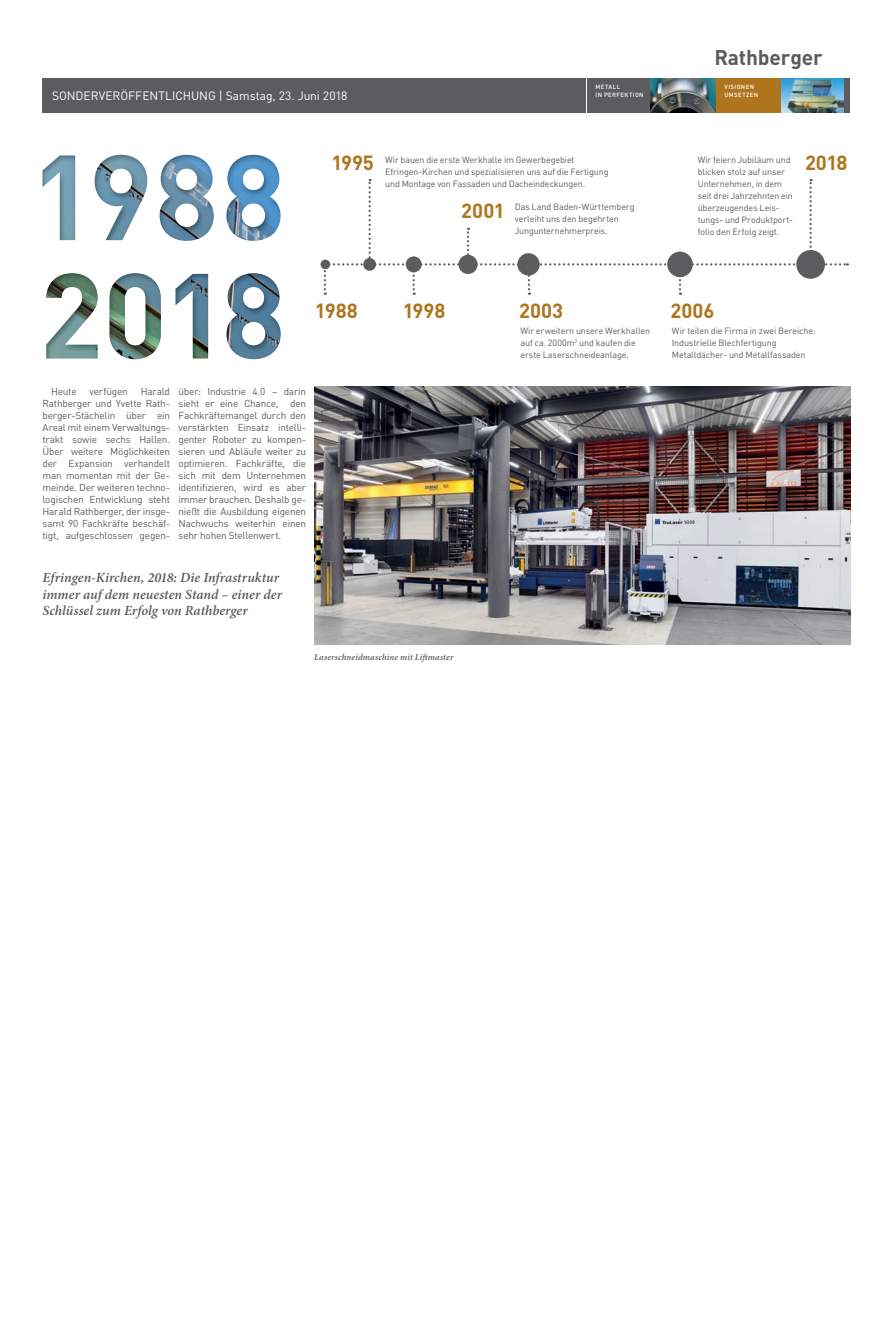
<style>
.page{position:relative;width:893px;height:1319px;background:#fff}
.page>*{position:absolute;margin:0;border:0;box-sizing:border-box;transform-origin:0 0}
.t1{font:700 21px "DIN";letter-spacing:-.01em;color:#5c5c5f}
.t2{font:700 20.2px "DIN";letter-spacing:-.005em;color:#ae751d}
.t3{font:italic 600 14px/16.8px "Minion Pro";color:#5c5c5f}
.t4{font:12px "DIN";letter-spacing:-.005em;color:#fff}
.t5{font:10px/12px "DIN";letter-spacing:-.02em;color:#5c5c5f;text-align:justify}
.t6{font:9px/11.9px "DIN";letter-spacing:-.015em;color:#5c5c5f}
.t7{font:italic 600 9px "Minion Pro";letter-spacing:.015em;color:#5c5c5f}
.t8{font:500 6px/8px "DIN";letter-spacing:.07em;color:#fff}
</style>
<div class="page">
<img style="left:315px;top:386px;width:535px;height:258px">
<img style="left:226px;top:155px;width:55px;height:86px">
<img style="left:160px;top:155px;width:54px;height:86px">
<img style="left:43px;top:155px;width:104px;height:85px">
<img style="left:227px;top:273px;width:54px;height:86px">
<img style="left:46px;top:273px;width:162px;height:85px">
<div style="left:321px;top:259px;width:9px;height:10px;border:2px solid #5c5c5f;border-radius:50%"></div>
<svg style="left:324px;top:179px;width:524px;height:116px"></svg>
<div style="left:460px;top:256px;width:16px;height:16px;background:#5c5c5f;border-radius:50%"></div>
<div style="left:458px;top:255px;width:20px;height:19px;border:3px solid #5c5c5f;border-radius:50%"></div>
<div style="left:587px;top:78px;width:65px;height:34px;background:#5c5c5f"></div>
<div style="left:43px;top:78px;width:543px;height:34px;background:#5c5c5f"></div>
<img style="left:780px;top:78px;width:64px;height:34px">
<img style="left:651px;top:78px;width:64px;height:34px">
<div style="left:716px;top:78px;width:64px;height:34px;background:#ae751d"></div>
<div style="left:844px;top:78px;width:6px;height:34px;background:#5c5c5f"></div>
<p class="t4" style="left:52px;top:88px;width:297px">SONDERVERÖFFENTLICHUNG | Samstag, 23. Juni 2018</p>
<h1 class="t1" style="left:714px;top:44px;width:110px">Rathberger</h1>
<p class="t8" style="left:596px;top:82px;width:50px">METALL<br>IN PERFEKTION</p>
<p class="t8" style="left:724px;top:82px;width:35px">VISIONEN<br>UMSETZEN</p>
<h2 class="t2" style="left:331px;top:149px;width:44px">1995</h2>
<p class="t6" style="left:385px;top:153px;width:225px">Wir bauen die erste Werkhalle im Gewerbegebiet<br>Efringen-Kirchen und spezialisieren uns auf die Fertigung und Montage von Fassaden und Dacheindeckungen.</p>
<h2 class="t2" style="left:461px;top:197px;width:45px">2001</h2>
<p class="t6" style="left:515px;top:201px;width:121px">Das Land Baden-Württemberg verleiht uns den begehrten<br>Jungunternehmerpreis.</p>
<p class="t6" style="left:698px;top:153px;width:97px">Wir feiern Jubiläum und blicken stolz auf unser<br>Unternehmen, in dem seit drei Jahrzehnten ein überzeugendes Leis&shy;tungs- und Produktport&shy;folio den Erfolg zeigt.</p>
<h2 class="t2" style="left:805px;top:149px;width:44px">2018</h2>
<h2 class="t2" style="left:315px;top:297px;width:44px">1988</h2>
<p class="t5" style="left:43px;top:385px;width:129px;text-indent:98px">Harald Rathberger und Yvette Rath&shy;berger-Stächelin über ein Areal mit einem Verwaltungs&shy;trakt sowie sechs Hallen.<br>Über weitere Möglichkeiten der Expansion verhandelt man momentan mit der Ge&shy;meinde. Der weiteren techno&shy;logischen Entwicklung steht Harald Rathberger, der insge&shy;samt 90 Fachkräfte beschäf&shy;tigt, aufgeschlossen gegen-</p>
<p class="t5" style="left:179px;top:385px;width:129px">über: Industrie 4.0 – darin sieht er eine Chance, den Fachkräftemangel durch den verstärkten Einsatz intelli&shy;genter Roboter zu kompen&shy;sieren und Abläufe weiter zu optimieren. Fachkräfte, die sich mit dem Unternehmen identifizieren, wird es aber immer brauchen. Deshalb ge&shy;nießt die Ausbildung eigenen Nachwuchs weiterhin einen sehr hohen Stellenwert.</p>
<p class="t5" style="left:51px;top:385px;width:27px">Heute</p>
<p class="t5" style="left:90px;top:385px;width:40px">verfügen</p>
<h3 class="t3" style="left:43px;top:568px;width:241px">Efringen-Kirchen, 2018: Die Infrastruktur immer auf dem neuesten Stand – einer der<br>Schlüssel zum Erfolg von Rathberger</h3>
<h2 class="t2" style="left:403px;top:297px;width:44px">1998</h2>
<h2 class="t2" style="left:519px;top:297px;width:46px">2003</h2>
<p class="t6" style="left:520px;top:324px;width:131px">Wir erweitern unsere Werkhallen auf ca. 2000m<sup>2</sup> und kaufen die erste Laserschneideanlage.</p>
<h2 class="t2" style="left:670px;top:297px;width:45px">2006</h2>
<p class="t6" style="left:672px;top:324px;width:145px">Wir teilen die Firma in zwei Bereiche:<br>Industrielle Blechfertigung<br>Metalldächer- und Metallfassaden</p>
<p class="t7" style="left:314px;top:651px;width:141px">Laserschneidmaschine mit Liftmaster</p>
</div>
